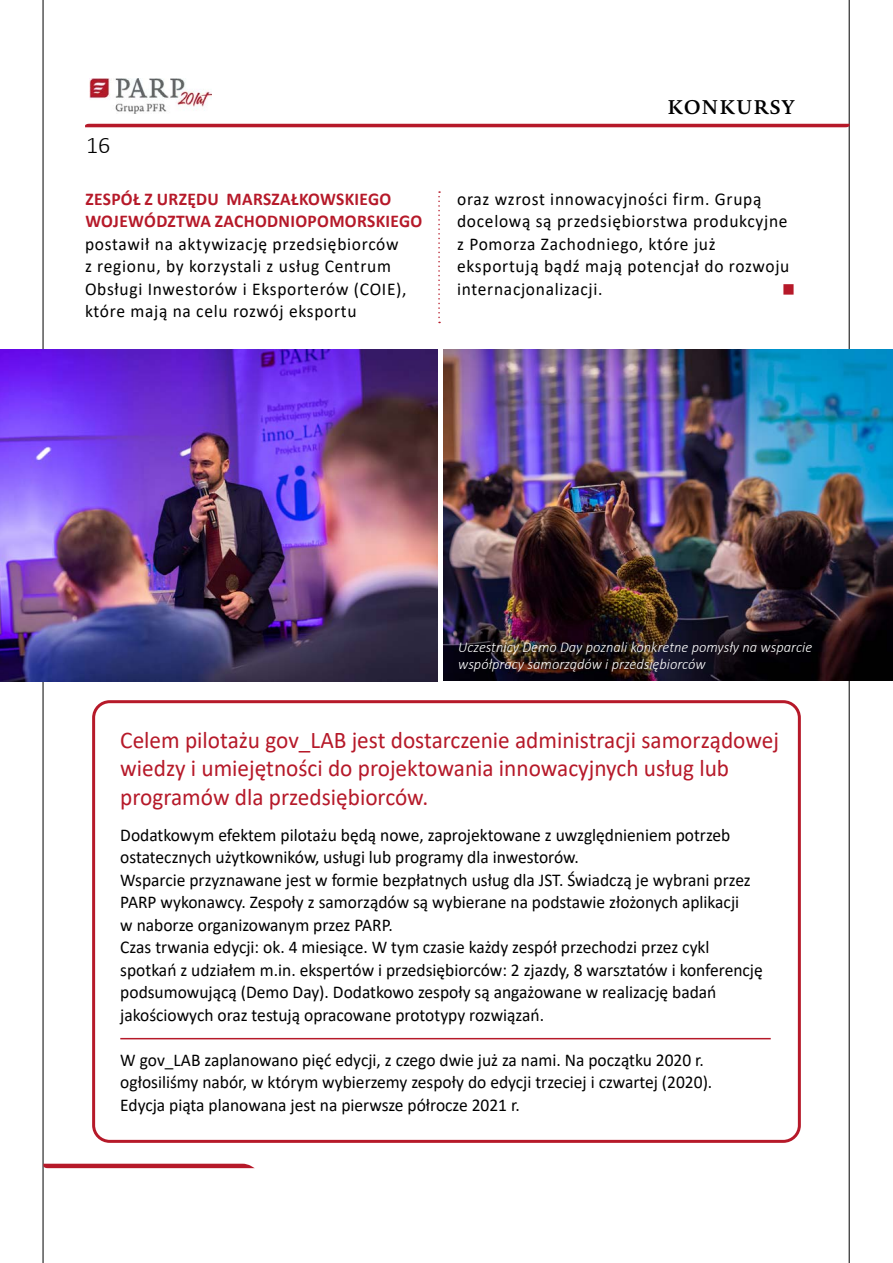
<style>
.page{position:relative;width:893px;height:1263px;background:#fff}
.page>*{position:absolute;margin:0;border:0;box-sizing:border-box;transform-origin:0 0}
.t1{font:24px/28.5px "Calibri";color:#b61929}
.t2{font:300 24px "Calibri";color:#000}
.t3{font:600 19.5px "Novel Pro";letter-spacing:.01em;color:#000}
.t4{font:18px/22.5px "Calibri";color:#000}
.t5{font:18px/22.5px "Calibri";letter-spacing:.04em;color:#000}
.t6{font:700 18px/22.5px "Calibri";letter-spacing:.02em;color:#b61929}
.t7{font:18px "Wingdings";color:#b61929}
.t8{font:italic 300 15px/16.5px "Calibri";color:#fff}
</style>
<div class="page">
<hr style="left:43px;top:0;width:1px;height:1263px;background:#000">
<hr style="left:849px;top:0;width:1px;height:1263px;background:#000">
<hr style="left:85px;top:124px;width:765px;height:3px;background:#b61929">
<svg style="left:43px;top:1164px;width:212px;height:4px"></svg>
<img style="left:89px;top:79px;width:123px;height:35px">
<div style="left:92px;top:700px;width:709px;height:443px;border:3px solid #b61929;border-radius:16px"></div>
<img style="left:0;top:350px;width:437px;height:331px">
<img style="left:444px;top:350px;width:449px;height:331px">
<hr style="left:120px;top:1038px;width:651px;height:1px;background:#b61929">
<svg style="left:438px;top:191px;width:2px;height:132px"></svg>
<h1 class="t2" style="left:86px;top:130px;width:26px">16</h1>
<p class="t6" style="left:85px;top:187px;width:338px">ZESPÓŁ Z URZĘDU MARSZAŁKOWSKIEGO<br>WOJEWÓDZTWA ZACHODNIOPOMORSKIEGO</p>
<p class="t5" style="left:85px;top:232px;width:323px">postawił na aktywizację przedsiębiorców z regionu, by korzystali z usług Centrum Obsługi Inwestorów i Eksporterów (COIE), które mają na celu rozwój eksportu</p>
<p class="t3" style="left:667px;top:93px;width:129px">KONKURSY</p>
<p class="t5" style="left:457px;top:187px;width:334px">oraz wzrost innowacyjności firm. Grupą docelową są przedsiębiorstwa produkcyjne z Pomorza Zachodniego, które już eksportują bądź mają potencjał do rozwoju internacjonalizacji.</p>
<p class="t7" style="left:782px;top:280px;width:15px">■</p>
<p class="t8" style="left:458px;top:639px;width:356px">Uczestnicy Demo Day poznali konkretne pomysły na wsparcie współpracy samorządów i przedsiębiorców</p>
<h1 class="t1" style="left:120px;top:725px;width:660px">Celem pilotażu gov_LAB jest dostarczenie administracji samorządowej wiedzy i umiejętności do projektowania innowacyjnych usług lub programów dla przedsiębiorców.</h1>
<p class="t4" style="left:120px;top:823px;width:644px">Dodatkowym efektem pilotażu będą nowe, zaprojektowane z uwzględnieniem potrzeb ostatecznych użytkowników, usługi lub programy dla inwestorów.<br>Wsparcie przyznawane jest w formie bezpłatnych usług dla JST. Świadczą je wybrani przez PARP wykonawcy. Zespoły z samorządów są wybierane na podstawie złożonych aplikacji<br>w naborze organizowanym przez PARP.<br>Czas trwania edycji: ok. 4 miesiące. W tym czasie każdy zespół przechodzi przez cykl spotkań z udziałem m.in. ekspertów i przedsiębiorców: 2 zjazdy, 8 warsztatów i konferencję podsumowującą (Demo Day). Dodatkowo zespoły są angażowane w realizację badań jakościowych oraz testują opracowane prototypy rozwiązań.</p>
<p class="t4" style="left:120px;top:1048px;width:594px">W gov_LAB zaplanowano pięć edycji, z czego dwie już za nami. Na początku 2020 r. ogłosiliśmy nabór, w którym wybierzemy zespoły do edycji trzeciej i czwartej (2020).<br>Edycja piąta planowana jest na pierwsze półrocze 2021 r.</p>
</div>
